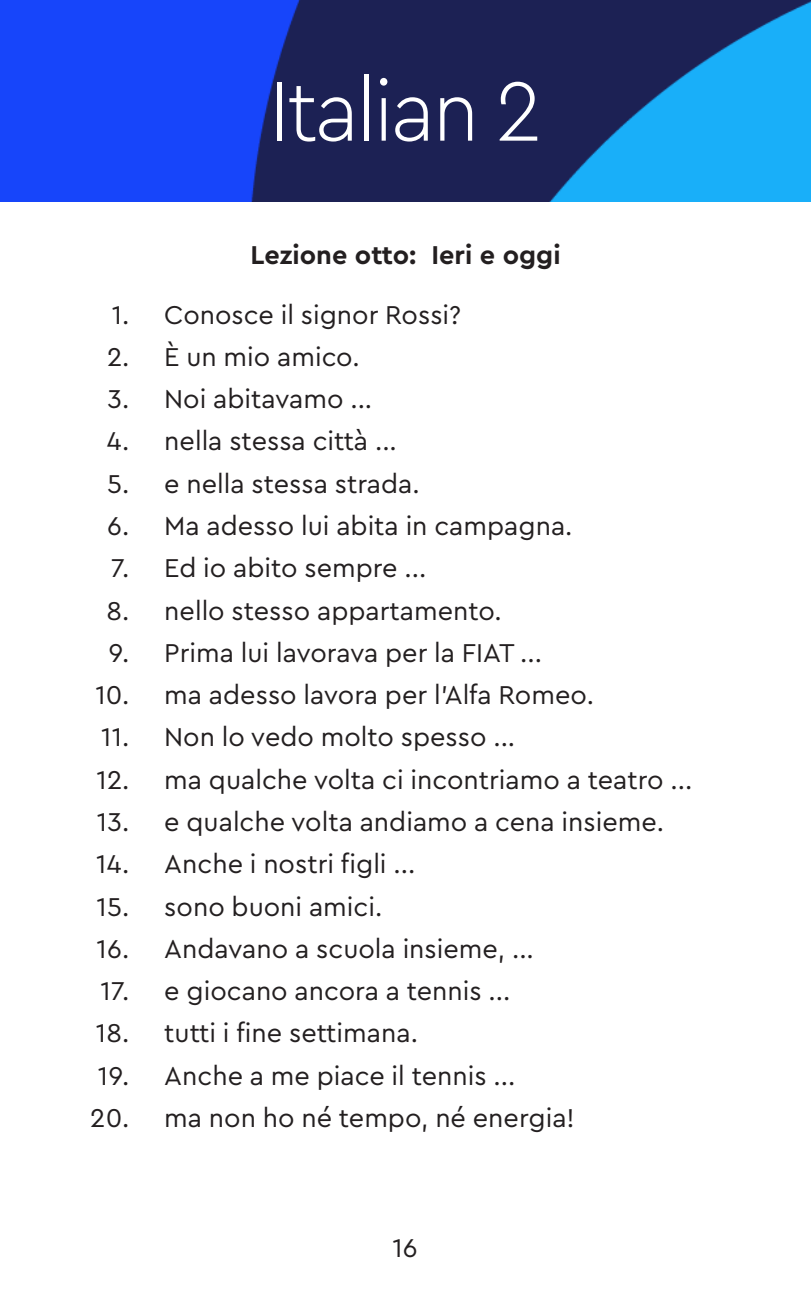
<style>
.page{position:relative;width:811px;height:1297px;background:#fff}
.page>*{position:absolute;margin:0;border:0;box-sizing:border-box;transform-origin:0 0}
.t1{font:300 87.98px "Cera PRO";letter-spacing:-.03em;color:#fff;scale:.96 1}
.Heading_1{font:27px/42.3px "Cera PRO";color:#231f20;text-align:right}
.t2{font:700 27px "Cera PRO";color:#231f20}
</style>
<div class="page">
<img style="left:0;top:0;width:811px;height:201px">
<h1 class="t1" style="left:269px;top:53px;width:285px">Italian 2</h1>
<p class="Heading_1" style="left:90px;top:292px;width:41px">1.<br>2.<br>3.<br>4.<br>5.<br>6.<br>7.<br>8.<br>9.<br>10.<br>11.<br>12.<br>13.<br>14.<br>15.<br>16.<br>17.<br>18.<br>19.<br>20.</p>
<p class="t2" style="left:250px;top:236px;width:312px">Lezione otto: Ieri e oggi</p>
<p class="Heading_1" style="left:164px;top:292px;width:298px">Conosce il signor Rossi?</p>
<p class="Heading_1" style="left:164px;top:334px;width:197px">È un mio amico.</p>
<p class="Heading_1" style="left:164px;top:376px;width:209px">Noi abitavamo ...</p>
<p class="Heading_1" style="left:164px;top:419px;width:234px">nella stessa città ...</p>
<p class="Heading_1" style="left:164px;top:461px;width:257px">e nella stessa strada.</p>
<p class="Heading_1" style="left:164px;top:503px;width:410px">Ma adesso lui abita in campagna.</p>
<p class="Heading_1" style="left:164px;top:545px;width:263px">Ed io abito sempre ...</p>
<p class="Heading_1" style="left:164px;top:588px;width:339px">nello stesso appartamento.</p>
<p class="Heading_1" style="left:164px;top:630px;width:379px">Prima lui lavorava per la FIAT ...</p>
<p class="Heading_1" style="left:164px;top:672px;width:431px">ma adesso lavora per l’Alfa Romeo.</p>
<p class="Heading_1" style="left:164px;top:714px;width:352px">Non lo vedo molto spesso ...</p>
<p class="Heading_1" style="left:164px;top:757px;width:529px">ma qualche volta ci incontriamo a teatro ...</p>
<p class="Heading_1" style="left:164px;top:799px;width:501px">e qualche volta andiamo a cena insieme.</p>
<p class="Heading_1" style="left:164px;top:841px;width:252px">Anche i nostri figli ...</p>
<p class="Heading_1" style="left:164px;top:884px;width:219px">sono buoni amici.</p>
<p class="Heading_1" style="left:164px;top:926px;width:371px">Andavano a scuola insieme, ...</p>
<p class="Heading_1" style="left:164px;top:968px;width:348px">e giocano ancora a tennis ...</p>
<p class="Heading_1" style="left:164px;top:1010px;width:255px">tutti i fine settimana.</p>
<p class="Heading_1" style="left:164px;top:1053px;width:352px">Anche a me piace il tennis ...</p>
<p class="Heading_1" style="left:164px;top:1095px;width:412px">ma non ho né tempo, né energia!</p>
<p class="Heading_1" style="left:392px;top:1225px;width:27px">16</p>
</div>
